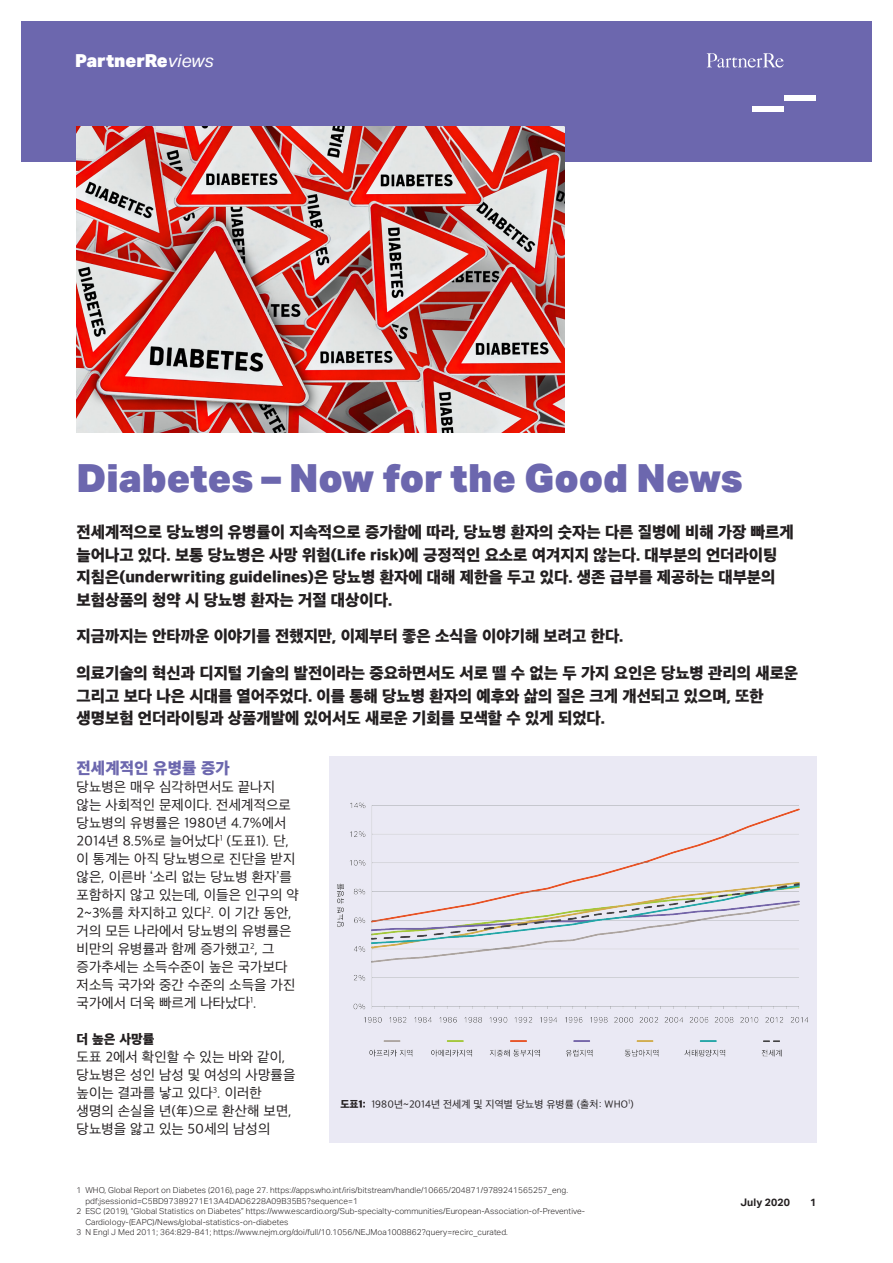
<style>
.page{position:relative;width:893px;height:1263px;background:#fff}
.page>*{position:absolute;margin:0;border:0;box-sizing:border-box;transform-origin:0 0}
.pg_01_Article_Title{font:900 39px "Aktiv Grotesk";color:#6c67ae}
.t1{font:900 18px "Aktiv Grotesk";color:#fff}
.pg_01_Introduction_C{font:800 16.5px/22.5px "Apple SD Gothic Neo";color:#231f20}
.Subhead_01__Primary{font:800 16.5px "Apple SD Gothic Neo";letter-spacing:.01em;color:#6c67ae}
.Body_Copy{font:14.25px/18px "Apple SD Gothic Neo";letter-spacing:.01em;color:#231f20}
.Subhead_01__Primary-2{font:14.25px/18px "Apple SD Gothic Neo";letter-spacing:.01em;color:#231f20}
.Subhead_02__Black{font:800 13.5px "Apple SD Gothic Neo";color:#231f20}
.Figure{font:10.5px "Apple SD Gothic Neo";letter-spacing:.01em;color:#231f20}
.Body_Copy-2{font:700 10.5px "Aktiv Grotesk";letter-spacing:.01em;color:#231f20}
.t2{font:300 8.25px/10.5px "Aktiv Grotesk";letter-spacing:.01em;color:#231f20}
.s1{font-weight:400;font-style:italic}
.s2{font-weight:800}
</style>
<div class="page">
<div style="left:21px;top:21px;width:851px;height:141px;background:#6c67ae"></div>
<div style="left:329px;top:756px;width:487px;height:386px;background:#eae9f4"></div>
<img style="left:337px;top:802px;width:471px;height:255px">
<div style="left:784px;top:96px;width:32px;height:5px;background:#fff"></div>
<div style="left:752px;top:107px;width:32px;height:5px;background:#fff"></div>
<svg style="left:707px;top:53px;width:77px;height:15px"></svg>
<img style="left:77px;top:126px;width:487px;height:306px">
<h2 class="t1" style="left:75px;top:49px;width:140px">PartnerRe<span class="s1">views</span></h2>
<p class="pg_01_Article_Title" style="left:77px;top:452px;width:667px">Diabetes – Now for the Good News</p>
<p class="pg_01_Introduction_C" style="left:77px;top:522px;width:719px">전세계적으로 당뇨병의 유병률이 지속적으로 증가함에 따라, 당뇨병 환자의 숫자는 다른 질병에 비해 가장 빠르게 늘어나고 있다. 보통 당뇨병은 사망 위험(Life risk)에 긍정적인 요소로 여겨지지 않는다. 대부분의 언더라이팅 지침은(underwriting guidelines)은 당뇨병 환자에 대해 제한을 두고 있다. 생존 급부를 제공하는 대부분의 보험상품의 청약 시 당뇨병 환자는 거절 대상이다.</p>
<p class="pg_01_Introduction_C" style="left:77px;top:626px;width:548px">지금까지는 안타까운 이야기를 전했지만, 이제부터 좋은 소식을 이야기해 보려고 한다.</p>
<p class="pg_01_Introduction_C" style="left:77px;top:663px;width:723px">의료기술의 혁신과 디지털 기술의 발전이라는 중요하면서도 서로 뗄 수 없는 두 가지 요인은 당뇨병 관리의 새로운 그리고 보다 나은 시대를 열어주었다. 이를 통해 당뇨병 환자의 예후와 삶의 질은 크게 개선되고 있으며, 또한 생명보험 언더라이팅과 상품개발에 있어서도 새로운 기회를 모색할 수 있게 되었다.</p>
<p class="Subhead_01__Primary" style="left:77px;top:759px;width:155px">전세계적인 유병률 증가</p>
<p class="Body_Copy" style="left:77px;top:779px;width:224px">당뇨병은 매우 심각하면서도 끝나지 않는 사회적인 문제이다. 전세계적으로 당뇨병의 유병률은 1980년 4.7%에서<br>2014년 8.5%로 늘어났다<sup>1</sup> (도표1). 단, 이 통계는 아직 당뇨병으로 진단을 받지 않은, 이른바 ‘소리 없는 당뇨병 환자’를 포함하지 않고 있는데, 이들은 인구의 약<br>2~3%를 차지하고 있다<sup>2</sup>. 이 기간 동안, 거의 모든 나라에서 당뇨병의 유병률은 비만의 유병률과 함께 증가했고<sup>2</sup>, 그 증가추세는 소득수준이 높은 국가보다 저소득 국가와 중간 수준의 소득을 가진 국가에서 더욱 빠르게 나타났다<sup>1</sup>.</p>
<p class="Subhead_02__Black" style="left:77px;top:1032px;width:80px">더 높은 사망률</p>
<p class="Subhead_01__Primary-2" style="left:77px;top:1049px;width:220px">도표 2에서 확인할 수 있는 바와 같이, 당뇨병은 성인 남성 및 여성의 사망률을 높이는 결과를 낳고 있다<sup>3</sup>. 이러한 생명의 손실을 년(年)으로 환산해 보면, 당뇨병을 앓고 있는 50세의 남성의</p>
<p class="Figure" style="left:340px;top:1098px;width:295px"><span class="s2">도표1:</span> 1980년~2014년 전세계 및 지역별 당뇨병 유병률 (출처: WHO<sup>1</sup>)</p>
<p class="t2" style="left:85px;top:1185px;width:484px;text-indent:-9px">1 WHO, Global Report on Diabetes (2016), page 27. https://apps.who.int/iris/bitstream/handle/10665/204871/9789241565257_eng. pdf;jsessionid=C5BD97389271E13A4DAD6228A09B35B5?sequence=1</p>
<p class="t2" style="left:85px;top:1206px;width:501px;text-indent:-9px">2 ESC (2019), “Global Statistics on Diabetes” https://www.escardio.org/Sub-specialty-communities/European-Association-of-Preventive-<br>Cardiology-(EAPC)/News/global-statistics-on-diabetes</p>
<p class="t2" style="left:77px;top:1227px;width:433px">3 N Engl J Med 2011; 364:829-841; https://www.nejm.org/doi/full/10.1056/NEJMoa1008862?query=recirc_curated.</p>
<p class="Body_Copy-2" style="left:740px;top:1195px;width:51px">July 2020</p>
<p class="Body_Copy-2" style="left:810px;top:1195px;width:8px">1</p>
</div>
